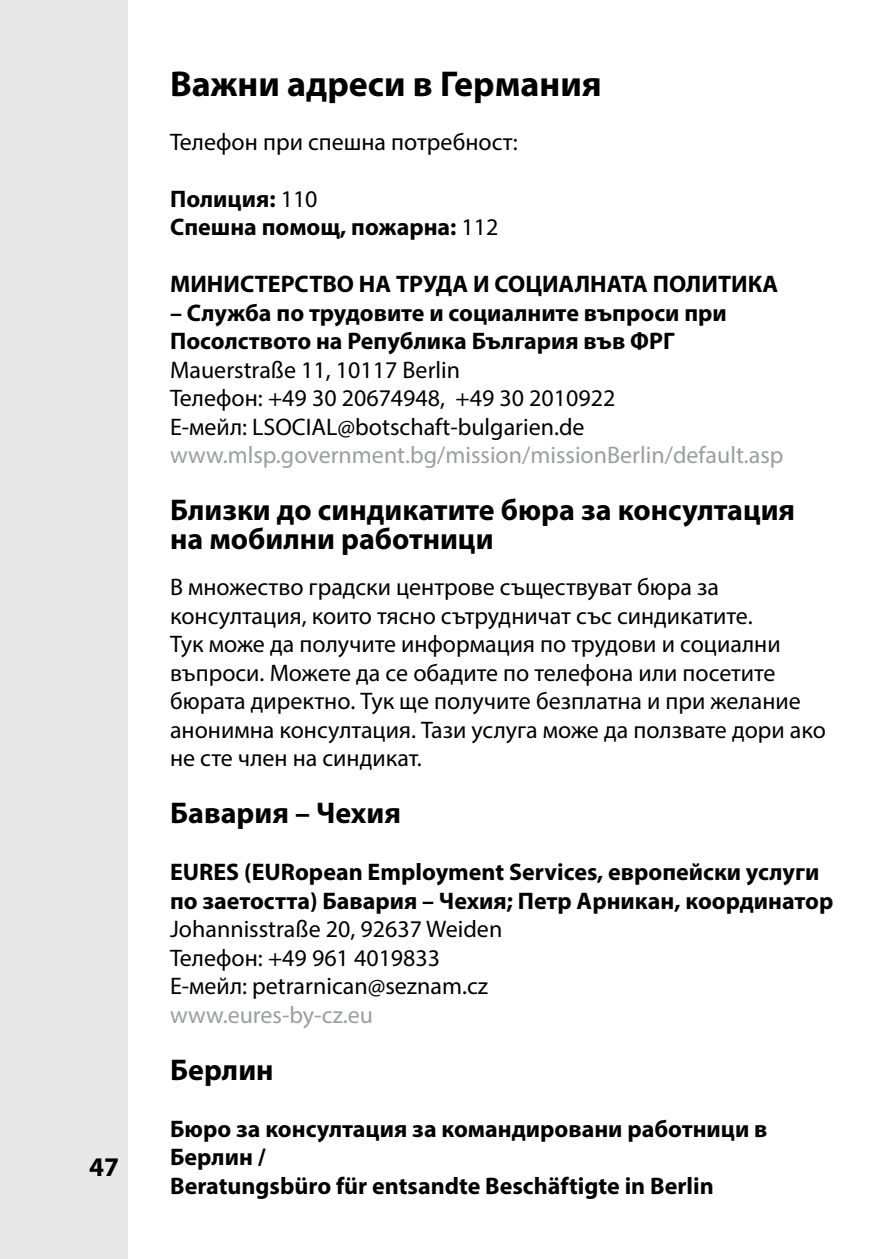
<style>
.page{position:relative;width:893px;height:1259px;background:#fff}
.page>*{position:absolute;margin:0;border:0;box-sizing:border-box;transform-origin:0 0}
.t1{font:700 36px "Myriad Pro";color:#000}
.t2{font:700 30px/28.5px "Myriad Pro";color:#000}
.t3{font:700 27px "Myriad Pro";color:#000}
.t4{font:24px/28.5px "Myriad Pro";color:#000}
.t5{font:700 24px/28.5px "Myriad Pro";color:#000}
.t6{font:24px "Myriad Pro";color:#9c9e9f}
.s1{font-weight:400}
</style>
<div class="page">
<div style="left:0;top:0;width:128px;height:1259px;background:#e8e8e9"></div>
<p class="t3" style="left:89px;top:1149px;width:31px">47</p>
<h1 class="t1" style="left:170px;top:60px;width:433px">Важни адреси в Германия</h1>
<p class="t4" style="left:170px;top:127px;width:349px">Телефон при спешна потребност:</p>
<p class="t5" style="left:170px;top:183px;width:330px">Полиция: <span class="s1">110<br></span>Спешна помощ, пожарна: <span class="s1">112</span></p>
<p class="t5" style="left:170px;top:269px;width:610px">МИНИСТЕРСТВО НА ТРУДА И СОЦИАЛНАТА ПОЛИТИКА</p>
<p class="t5" style="left:170px;top:297px;width:558px">– Служба по трудовите и социалните въпроси при<br>Посолството на Република България във ФРГ</p>
<p class="t4" style="left:170px;top:355px;width:447px">Mauerstraße 11, 10117 Berlin<br>Телефон: +49 30 20674948, +49 30 2010922<br>Е-мейл: LSOCIAL@botschaft-bulgarien.de</p>
<p class="t6" style="left:170px;top:440px;width:615px">www.mlsp.government.bg/mission/missionBerlin/default.asp</p>
<p class="t2" style="left:170px;top:495px;width:627px">Близки до синдикатите бюра за консултация на мобилни работници</p>
<p class="t4" style="left:170px;top:572px;width:657px">В множество градски центрове съществуват бюра за консултация, които тясно сътрудничат със синдикатите.<br>Тук може да получите информация по трудови и социални въпроси. Можете да се обадите по телефона или посетите бюрата директно. Тук ще получите безплатна и при желание анонимна консултация. Тази услуга може да ползвате дори ако не сте член на синдикат.</p>
<p class="t2" style="left:170px;top:798px;width:232px">Бавария – Чехия</p>
<p class="t5" style="left:170px;top:857px;width:665px">EURES (EURopean Employment Services, европейски услуги по заетостта) Бавария – Чехия; Петр Арникан, координатор</p>
<p class="t4" style="left:170px;top:914px;width:334px">Johannisstraße 20, 92637 Weiden<br>Телефон: +49 961 4019833<br>E-мейл: petrarnican@seznam.cz</p>
<p class="t6" style="left:170px;top:1000px;width:205px">www.eures-by-cz.eu</p>
<p class="t2" style="left:170px;top:1054px;width:105px">Берлин</p>
<p class="t5" style="left:170px;top:1113px;width:599px">Бюро за консултация за командировани работници в<br>Берлин /<br>Beratungsbüro für entsandte Beschäftigte in Berlin</p>
</div>
